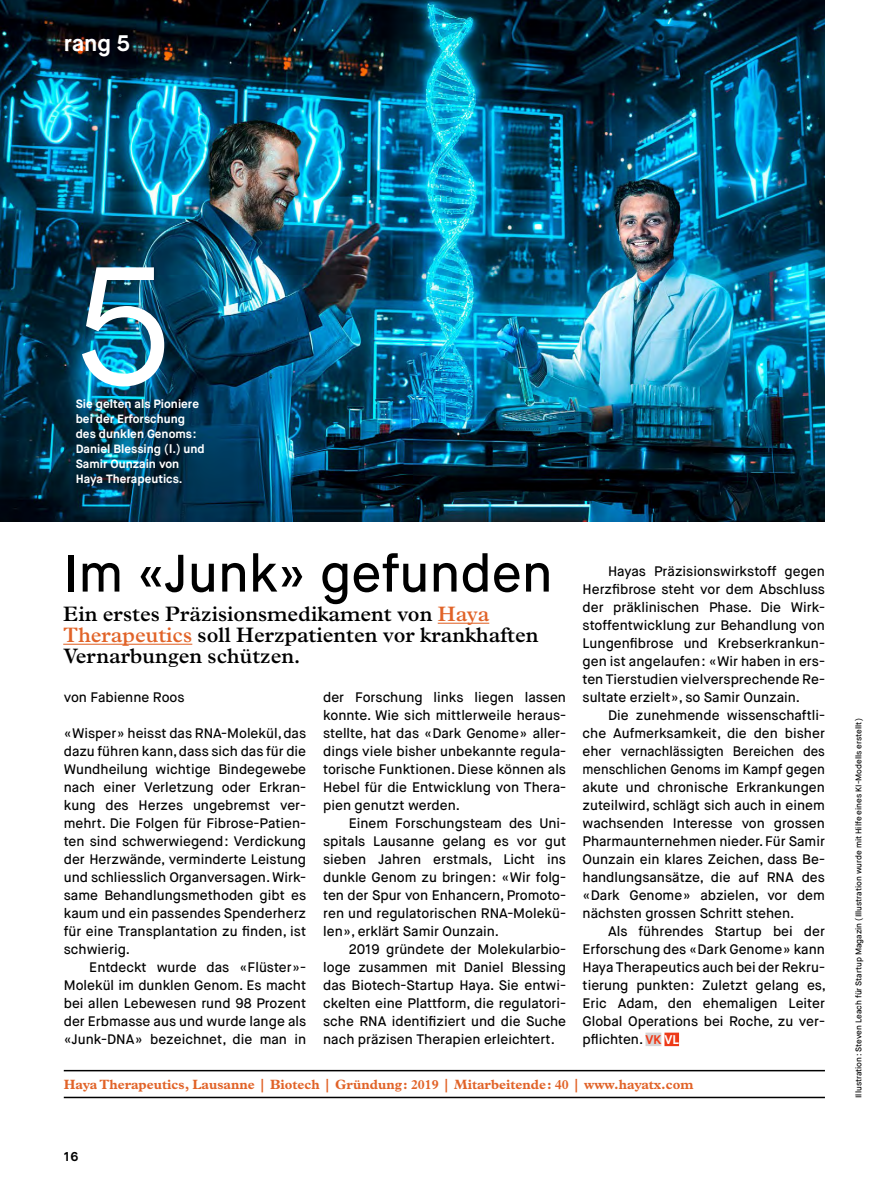
<style>
.page{position:relative;width:893px;height:1200px;background:#fff}
.page>*{position:absolute;margin:0;border:0;box-sizing:border-box;transform-origin:0 0}
.SU_Top100_Rang{font:166.5px "Maison Neue";color:#fff}
.SU_Titel_2023_klein{font:500 52.5px "Maison Neue";color:#000}
.t1{font:700 22.5px "Maison Neue";color:#fff}
.SU_2023_Lead_klein{font:600 21px/21px "Plantin Std";color:#000}
._500_GS_mit_Einzug_x{font:500 13.8px/18px "Maison Neue";color:#000;text-align:justify}
._500_GS_mit_Einzug_x-2{font:700 13.5px "Plantin Std";color:#e16328}
.t2{font:700 12.75px "Maison Neue";color:#000}
.SU_Bildlegende{font:700 12px/15px "Maison Neue";color:#fff}
._500_GS_mit_Einzug_x-3{font:500 8.25px "Maison Neue";color:#000}
.s1{color:#e16328}
.s2{font-weight:700;font-size:12.6px;color:#ee3a18}
.s3{font-weight:700;font-size:12.6px;color:#fff}
</style>
<div class="page">
<img style="left:0;top:0;width:825px;height:521px">
<hr style="left:438px;top:622px;width:51px;height:1px;background:#e16328">
<hr style="left:63px;top:643px;width:129px;height:1px;background:#e16328">
<div style="left:645px;top:1032px;width:16px;height:13px;background:#d7d6d7"></div>
<div style="left:664px;top:1032px;width:15px;height:13px;background:#ee3a18"></div>
<hr style="left:64px;top:1069px;width:761px;height:2px;background:#000">
<hr style="left:64px;top:1096px;width:761px;height:1px;background:#000">
<p class="t1" style="left:64px;top:29px;width:68px">rang 5</p>
<p class="SU_Top100_Rang" style="left:73px;top:221px;width:100px">5</p>
<p class="SU_Bildlegende" style="left:76px;top:396px;width:130px">Sie gelten als Pioniere bei der Erforschung des dunklen Genoms:<br>Daniel Blessing (l.) und<br>Samir Ounzain von<br>Haya Therapeutics.</p>
<p class="SU_Titel_2023_klein" style="left:63px;top:540px;width:491px">Im «Junk» gefunden</p>
<p class="SU_2023_Lead_klein" style="left:63px;top:603px;width:477px">Ein erstes Präzisionsmedikament von <span class="s1">Haya<br>Therapeutics</span> soll Herzpatienten vor krankhaften<br>Vernarbungen schützen.</p>
<p class="_500_GS_mit_Einzug_x" style="left:64px;top:687px;width:122px">von Fabienne Roos</p>
<p class="_500_GS_mit_Einzug_x" style="left:64px;top:723px;width:244px">«Wisper» heisst das RNA-Molekül, das dazu führen kann, dass sich das für die Wundheilung wichtige Bindegewebe nach einer Verletzung oder Erkran&shy;kung des Herzes ungebremst ver&shy;mehrt. Die Folgen für Fibrose-Patien&shy;ten sind schwerwiegend: Verdickung der Herzwände, verminderte Leistung und schliesslich Organversagen. Wirk&shy;same Behandlungsmethoden gibt es kaum und ein passendes Spenderherz für eine Transplantation zu finden, ist schwierig.</p>
<p class="_500_GS_mit_Einzug_x" style="left:64px;top:957px;width:244px;text-indent:26px">Entdeckt wurde das «Flüster»- Molekül im dunklen Genom. Es macht bei allen Lebewesen rund 98 Prozent der Erbmasse aus und wurde lange als «Junk-DNA» bezeichnet, die man in</p>
<p class="_500_GS_mit_Einzug_x" style="left:323px;top:687px;width:244px">der Forschung links liegen lassen konnte. Wie sich mittlerweile heraus&shy;stellte, hat das «Dark Genome» aller&shy;dings viele bisher unbekannte regula&shy;torische Funktionen. Diese können als Hebel für die Entwicklung von Thera&shy;pien genutzt werden.</p>
<p class="_500_GS_mit_Einzug_x" style="left:323px;top:813px;width:244px;text-indent:26px">Einem Forschungsteam des Uni&shy;spitals Lausanne gelang es vor gut sieben Jahren erstmals, Licht ins dunkle Genom zu bringen: «Wir folg&shy;ten der Spur von Enhancern, Promoto&shy;ren und regulatorischen RNA-Molekü&shy;len», erklärt Samir Ounzain.</p>
<p class="_500_GS_mit_Einzug_x" style="left:323px;top:939px;width:244px;text-indent:26px">2019 gründete der Molekularbio&shy;loge zusammen mit Daniel Blessing das Biotech-Startup Haya. Sie entwi&shy;ckelten eine Plattform, die regulatori&shy;sche RNA identifiziert und die Suche nach präzisen Therapien erleichtert.</p>
<p class="_500_GS_mit_Einzug_x" style="left:583px;top:561px;width:244px;text-indent:26px">Hayas Präzisionswirkstoff gegen Herzfibrose steht vor dem Abschluss der präklinischen Phase. Die Wirk&shy;stoffentwicklung zur Behandlung von Lungenfibrose und Krebserkrankun&shy;gen ist angelaufen: «Wir haben in ers&shy;ten Tierstudien vielversprechende Re&shy;sultate erzielt», so Samir Ounzain.</p>
<p class="_500_GS_mit_Einzug_x" style="left:583px;top:705px;width:244px;text-indent:26px">Die zunehmende wissenschaftli&shy;che Aufmerksamkeit, die den bisher eher vernachlässigten Bereichen des menschlichen Genoms im Kampf gegen akute und chronische Erkrankungen zuteilwird, schlägt sich auch in einem wachsenden Interesse von grossen Pharmaunternehmen nieder. Für Samir Ounzain ein klares Zeichen, dass Be&shy;handlungsansätze, die auf RNA des «Dark Genome» abzielen, vor dem nächsten grossen Schritt stehen.</p>
<p class="_500_GS_mit_Einzug_x" style="left:583px;top:921px;width:245px;text-indent:26px">Als führendes Startup bei der Erforschung des «Dark Genome» kann Haya Therapeutics auch bei der Rekru&shy;tierung punkten: Zuletzt gelang es, Eric Adam, den ehemaligen Leiter Global Operations bei Roche, zu ver&shy;pflichten. <span class="s2">VK</span> <span class="s3">VL</span></p>
<p class="_500_GS_mit_Einzug_x-2" style="left:64px;top:1075px;width:631px">Haya Therapeutics, Lausanne | Biotech | Gründung: 2019 | Mitarbeitende: 40 | www.hayatx.com</p>
<p class="t2" style="left:64px;top:1148px;width:16px">16</p>
<p class="_500_GS_mit_Einzug_x-3" style="left:853px;top:1097px;width:381px;rotate:-90deg">Illustration: Steven Leach für Startup Magazin (Illustration wurde mit Hilfe eines KI-Modells erstellt)</p>
</div>
